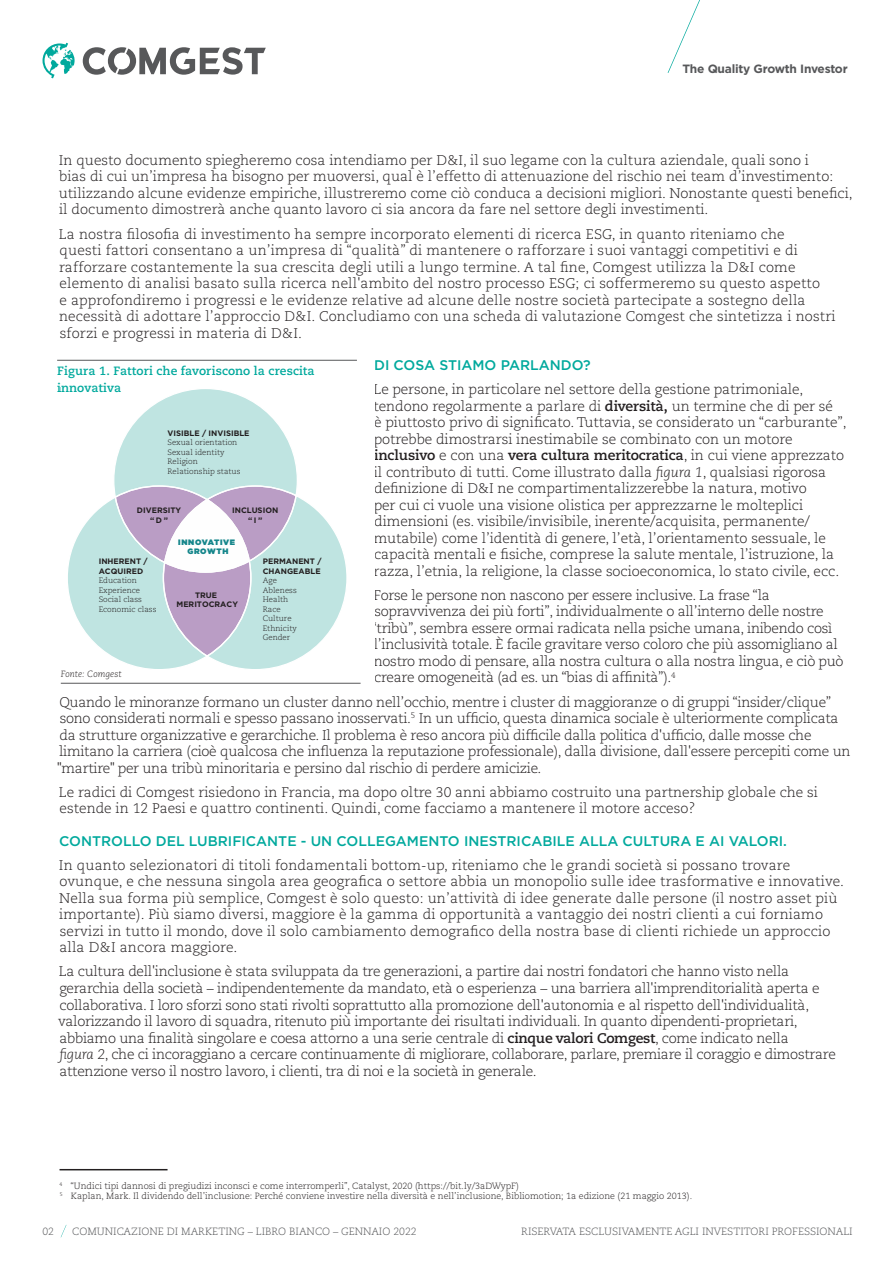
<style>
.page{position:relative;width:893px;height:1263px;background:#fff}
.page>*{position:absolute;margin:0;border:0;box-sizing:border-box;transform-origin:0 0}
.t1{font:300 13.95px/16.5px "Caecilia LT Pro 45";letter-spacing:-.005em;color:#231f20}
.t2{font:500 13.95px "Gotham";color:#00a99d}
.t3{font:700 13.95px "Caecilia LT Pro 75";letter-spacing:-.005em;color:#231f20}
.t4{font:700 12px/16.5px "Caecilia LT Pro 75";letter-spacing:.01em;color:#00a99d}
.t5{font:700 12px "Gotham";letter-spacing:-.02em;color:#57585a}
.t6{font:300 10.5px "Caecilia LT Pro 45";color:#57585a}
.t7{font:300 9px/10.5px "Caecilia LT Pro 45";color:#231f20}
.t8{font:italic 300 9px "Caecilia LT Pro 46";letter-spacing:.01em;color:#231f20}
.t9{font:300 7.95px/9.4px "Caecilia LT Pro 45";color:#231f20}
.t10{font:700 7.95px/9.4px "Gotham";color:#231f20;text-align:center}
.t11{font:900 7.95px/9.4px "Gotham";letter-spacing:.075em;color:#15868b;text-align:center}
.s1{font-family:"Caecilia LT Pro 75";font-weight:700}
.s2{font-family:"Caecilia LT Pro 45";font-weight:300}
.s3{font-family:"Caecilia LT Pro 46";font-style:italic}
</style>
<div class="page">
<svg style="left:668px;top:0;width:32px;height:73px"></svg>
<svg style="left:61px;top:1225px;width:5px;height:12px"></svg>
<svg style="left:83px;top:47px;width:183px;height:28px"></svg>
<svg style="left:43px;top:43px;width:32px;height:35px"></svg>
<hr style="left:60px;top:1169px;width:108px;height:1px;background:#231f20">
<hr style="left:57px;top:360px;width:300px;height:1px;background:#57585a">
<svg style="left:68px;top:389px;width:279px;height:280px"></svg>
<hr style="left:61px;top:683px;width:300px;height:1px;background:#57585a">
<p class="t5" style="left:682px;top:61px;width:167px">The Quality Growth Investor</p>
<p class="t1" style="left:59px;top:152px;width:795px">In questo documento spiegheremo cosa intendiamo per D&amp;I, il suo legame con la cultura aziendale, quali sono i<br>bias di cui un’impresa ha bisogno per muoversi, qual è l’effetto di attenuazione del rischio nei team d’investimento: utilizzando alcune evidenze empiriche, illustreremo come ciò conduca a decisioni migliori. Nonostante questi benefici, il documento dimostrerà anche quanto lavoro ci sia ancora da fare nel settore degli investimenti.</p>
<p class="t1" style="left:59px;top:225px;width:778px">La nostra filosofia di investimento ha sempre incorporato elementi di ricerca ESG, in quanto riteniamo che<br>questi fattori consentano a un’impresa di “qualità” di mantenere o rafforzare i suoi vantaggi competitivi e di rafforzare costantemente la sua crescita degli utili a lungo termine. A tal fine, Comgest utilizza la D&amp;I come elemento di analisi basato sulla ricerca nell'ambito del nostro processo ESG; ci soffermeremo su questo aspetto<br>e approfondiremo i progressi e le evidenze relative ad alcune delle nostre società partecipate a sostegno della necessità di adottare l’approccio D&amp;I. Concludiamo con una scheda di valutazione Comgest che sintetizza i nostri sforzi e progressi in materia di D&amp;I.</p>
<p class="t2" style="left:374px;top:356px;width:218px">DI COSA STIAMO PARLANDO?</p>
<p class="t1" style="left:373px;top:381px;width:475px">Le persone, in particolare nel settore della gestione patrimoniale, tendono regolarmente a parlare di <span class="s1">diversità,</span> un termine che di per sé<br>è piuttosto privo di significato. Tuttavia, se considerato un “carburante”, potrebbe dimostrarsi inestimabile se combinato con un motore</p>
<p class="t3" style="left:374px;top:446px;width:472px">inclusivo <span class="s2">e con una</span> vera cultura meritocratica<span class="s2">, in cui viene apprezzato</span></p>
<p class="t1" style="left:374px;top:463px;width:467px">il contributo di tutti. Come illustrato dalla <span class="s3">figura 1</span>, qualsiasi rigorosa definizione di D&amp;I ne compartimentalizzerebbe la natura, motivo<br>per cui ci vuole una visione olistica per apprezzarne le molteplici dimensioni (es. visibile/invisibile, inerente/acquisita, permanente/ mutabile) come l’identità di genere, l’età, l’orientamento sessuale, le capacità mentali e fisiche, comprese la salute mentale, l’istruzione, la razza, l’etnia, la religione, la classe socioeconomica, lo stato civile, ecc.</p>
<p class="t1" style="left:371px;top:587px;width:474px">Forse le persone non nascono per essere inclusive. La frase “la sopravvivenza dei più forti”, individualmente o all’interno delle nostre “tribù”, sembra essere ormai radicata nella psiche umana, inibendo così l’inclusività totale. È facile gravitare verso coloro che più assomigliano al nostro modo di pensare, alla nostra cultura o alla nostra lingua, e ciò può creare omogeneità (ad es. un “bias di affinità”).<sup>4</sup></p>
<p class="t1" style="left:57px;top:693px;width:795px">Quando le minoranze formano un cluster danno nell’occhio, mentre i cluster di maggioranze o di gruppi “insider/clique” sono considerati normali e spesso passano inosservati.<sup>5</sup> In un ufficio, questa dinamica sociale è ulteriormente complicata da strutture organizzative e gerarchiche. Il problema è reso ancora più difficile dalla politica d'ufficio, dalle mosse che limitano la carriera (cioè qualcosa che influenza la reputazione professionale), dalla divisione, dall'essere percepiti come un "martire" per una tribù minoritaria e persino dal rischio di perdere amicizie.</p>
<p class="t1" style="left:59px;top:783px;width:761px">Le radici di Comgest risiedono in Francia, ma dopo oltre 30 anni abbiamo costruito una partnership globale che si estende in 12 Paesi e quattro continenti. Quindi, come facciamo a mantenere il motore acceso?</p>
<p class="t2" style="left:59px;top:831px;width:729px">CONTROLLO DEL LUBRIFICANTE - UN COLLEGAMENTO INESTRICABILE ALLA CULTURA E AI VALORI.</p>
<p class="t1" style="left:59px;top:856px;width:786px">In quanto selezionatori di titoli fondamentali bottom-up, riteniamo che le grandi società si possano trovare ovunque, e che nessuna singola area geografica o settore abbia un monopolio sulle idee trasformative e innovative.<br>Nella sua forma più semplice, Comgest è solo questo: un’attività di idee generate dalle persone (il nostro asset più importante). Più siamo diversi, maggiore è la gamma di opportunità a vantaggio dei nostri clienti a cui forniamo servizi in tutto il mondo, dove il solo cambiamento demografico della nostra base di clienti richiede un approccio alla D&amp;I ancora maggiore.</p>
<p class="t1" style="left:58px;top:963px;width:779px">La cultura dell'inclusione è stata sviluppata da tre generazioni, a partire dai nostri fondatori che hanno visto nella gerarchia della società – indipendentemente da mandato, età o esperienza – una barriera all'imprenditorialità aperta e collaborativa. I loro sforzi sono stati rivolti soprattutto alla promozione dell'autonomia e al rispetto dell'individualità, valorizzando il lavoro di squadra, ritenuto più importante dei risultati individuali. In quanto dipendenti-proprietari, abbiamo una finalità singolare e coesa attorno a una serie centrale di <span class="s1">cinque valori Comgest</span>, come indicato nella<br><span class="s3">figura 2</span>, che ci incoraggiano a cercare continuamente di migliorare, collaborare, parlare, premiare il coraggio e dimostrare attenzione verso il nostro lavoro, i clienti, tra di noi e la società in generale.</p>
<p class="t4" style="left:57px;top:363px;width:259px">Figura 1. Fattori che favoriscono la crescita innovativa</p>
<p class="t10" style="left:168px;top:428px;width:84px">VISIBLE / INVISIBLE</p>
<p class="t9" style="left:168px;top:437px;width:74px">Sexual orientation<br>Sexual identity<br>Religion<br>Relationship status</p>
<p class="t10" style="left:232px;top:505px;width:48px">INCLUSION “ I ”</p>
<p class="t10" style="left:137px;top:505px;width:46px">DIVERSITY “ D ”</p>
<p class="t11" style="left:178px;top:537px;width:59px">INNOVATIVE<br>GROWTH</p>
<p class="t10" style="left:263px;top:557px;width:60px;text-align:left">PERMANENT /<br>CHANGEABLE</p>
<p class="t9" style="left:263px;top:576px;width:36px">Age<br>Ableness<br>Health<br>Race<br>Culture<br>Ethnicity<br>Gender</p>
<p class="t10" style="left:99px;top:557px;width:51px;text-align:left">INHERENT /<br>ACQUIRED</p>
<p class="t9" style="left:99px;top:576px;width:59px">Education<br>Experience<br>Social class<br>Economic class</p>
<p class="t10" style="left:176px;top:590px;width:63px">TRUE<br>MERITOCRACY</p>
<p class="t8" style="left:61px;top:668px;width:62px">Fonte: Comgest</p>
<p class="t7" style="left:60px;top:1180px;width:634px"><sup>4</sup> “Undici tipi dannosi di pregiudizi inconsci e come interromperli”, Catalyst, 2020 (https://bit.ly/3aDWypF)<br><sup>5</sup> Kaplan, Mark. Il dividendo dell’inclusione: Perché conviene investire nella diversità e nell’inclusione, Bibliomotion; 1a edizione (21 maggio 2013).</p>
<p class="t6" style="left:43px;top:1224px;width:13px">02</p>
<p class="t6" style="left:72px;top:1224px;width:346px">COMUNICAZIONE DI MARKETING – LIBRO BIANCO – GENNAIO 2022</p>
<p class="t6" style="left:521px;top:1224px;width:333px">RISERVATA ESCLUSIVAMENTE AGLI INVESTITORI PROFESSIONALI</p>
</div>
